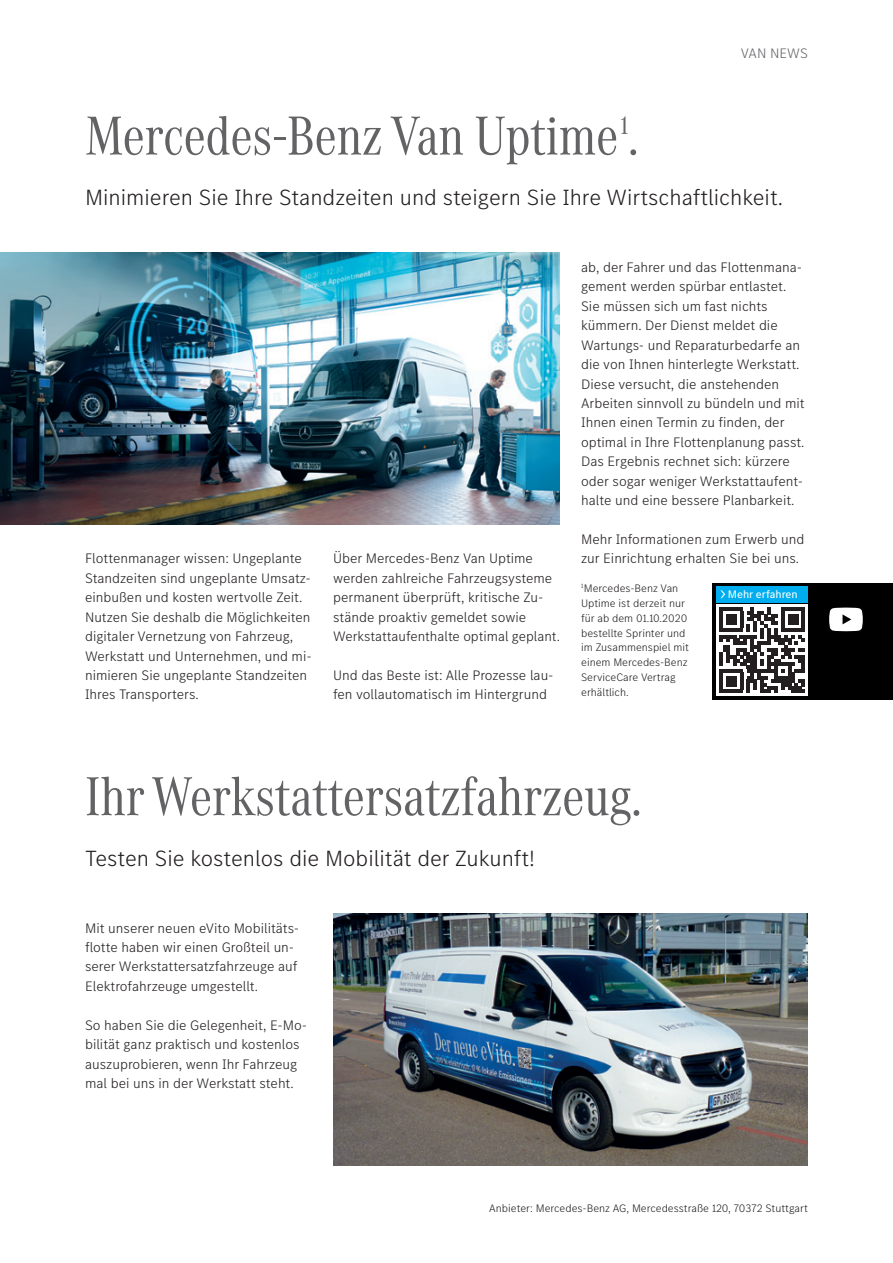
<style>
.page{position:relative;width:893px;height:1263px;background:#fff}
.page>*{position:absolute;margin:0;border:0;box-sizing:border-box;transform-origin:0 0}
.t1{font:57px "MB Corpo A Title Cond";color:#636366}
.t2{font:300 22.8px "MB Corpo S Text";color:#231f20}
.t3{font:300 14.25px/19.4px "MB Corpo S Text";color:#231f20}
.t4{font:300 14.25px "MB Corpo S Text";color:#636366}
.t5{font:300 11.25px/14.9px "MB Corpo S Text";color:#231f20}
.t6{font:11.25px "MB Corpo S Text";color:#fff}
</style>
<div class="page">
<img style="left:333px;top:913px;width:475px;height:253px">
<img style="left:0;top:253px;width:560px;height:272px">
<div style="left:713px;top:583px;width:180px;height:116px;background:#000"></div>
<div style="left:716px;top:586px;width:92px;height:16px;background:#00aeef"></div>
<svg style="left:720px;top:590px;width:5px;height:8px"></svg>
<div style="left:716px;top:604px;width:92px;height:92px;background:#fff"></div>
<svg style="left:719px;top:607px;width:86px;height:86px"></svg>
<hr style="left:781px;top:607px;width:24px;height:4px;background:#231f20">
<svg style="left:829px;top:608px;width:34px;height:23px"></svg>
<p class="t4" style="left:741px;top:44px;width:69px">VAN NEWS</p>
<h1 class="t1" style="left:85px;top:98px;width:555px">Mercedes-Benz Van Uptime<sup>1</sup>.</h1>
<h2 class="t2" style="left:85px;top:183px;width:699px">Minimieren Sie Ihre Standzeiten und steigern Sie Ihre Wirtschaftlichkeit.</h2>
<p class="t3" style="left:85px;top:548px;width:228px">Flottenmanager wissen: Ungeplante Standzeiten sind ungeplante Umsatz&shy;einbußen und kosten wertvolle Zeit.<br>Nutzen Sie deshalb die Möglichkeiten digitaler Vernetzung von Fahrzeug, Werkstatt und Unternehmen, und mi&shy;nimieren Sie ungeplante Standzeiten Ihres Transporters.</p>
<p class="t3" style="left:333px;top:548px;width:228px">Über Mercedes-Benz Van Uptime werden zahlreiche Fahrzeugsysteme permanent überprüft, kritische Zu&shy;stände proaktiv gemeldet sowie Werkstattaufenthalte optimal geplant.</p>
<p class="t3" style="left:333px;top:665px;width:222px">Und das Beste ist: Alle Prozesse lau&shy;fen vollautomatisch im Hintergrund</p>
<p class="t3" style="left:581px;top:257px;width:225px">ab, der Fahrer und das Flottenmana&shy;gement werden spürbar entlastet.<br>Sie müssen sich um fast nichts kümmern. Der Dienst meldet die Wartungs- und Reparaturbedarfe an die von Ihnen hinterlegte Werkstatt.<br>Diese versucht, die anstehenden Arbeiten sinnvoll zu bündeln und mit Ihnen einen Termin zu finden, der optimal in Ihre Flottenplanung passt.<br>Das Ergebnis rechnet sich: kürzere oder sogar weniger Werkstattaufent&shy;halte und eine bessere Planbarkeit.</p>
<p class="t3" style="left:581px;top:529px;width:225px">Mehr Informationen zum Erwerb und zur Einrichtung erhalten Sie bei uns.</p>
<p class="t5" style="left:581px;top:580px;width:109px"><sup>1</sup>Mercedes-Benz Van<br>Uptime ist derzeit nur für ab dem 01.10.2020 bestellte Sprinter und im Zusammenspiel mit einem Mercedes-Benz<br>ServiceCare Vertrag erhältlich.</p>
<p class="t6" style="left:728px;top:587px;width:71px">Mehr erfahren</p>
<h1 class="t1" style="left:85px;top:759px;width:558px">Ihr Werkstattersatzfahrzeug.</h1>
<h2 class="t2" style="left:85px;top:843px;width:451px">Testen Sie kostenlos die Mobilität der Zukunft!</h2>
<p class="t3" style="left:85px;top:917px;width:216px">Mit unserer neuen eVito Mobilitäts&shy;flotte haben wir einen Großteil un&shy;serer Werkstattersatzfahrzeuge auf Elektrofahrzeuge umgestellt.</p>
<p class="t3" style="left:85px;top:1014px;width:224px">So haben Sie die Gelegenheit, E-Mo&shy;bilität ganz praktisch und kostenlos auszuprobieren, wenn Ihr Fahrzeug mal bei uns in der Werkstatt steht.</p>
<p class="t5" style="left:489px;top:1200px;width:320px">Anbieter: Mercedes-Benz AG, Mercedesstraße 120, 70372 Stuttgart</p>
</div>
